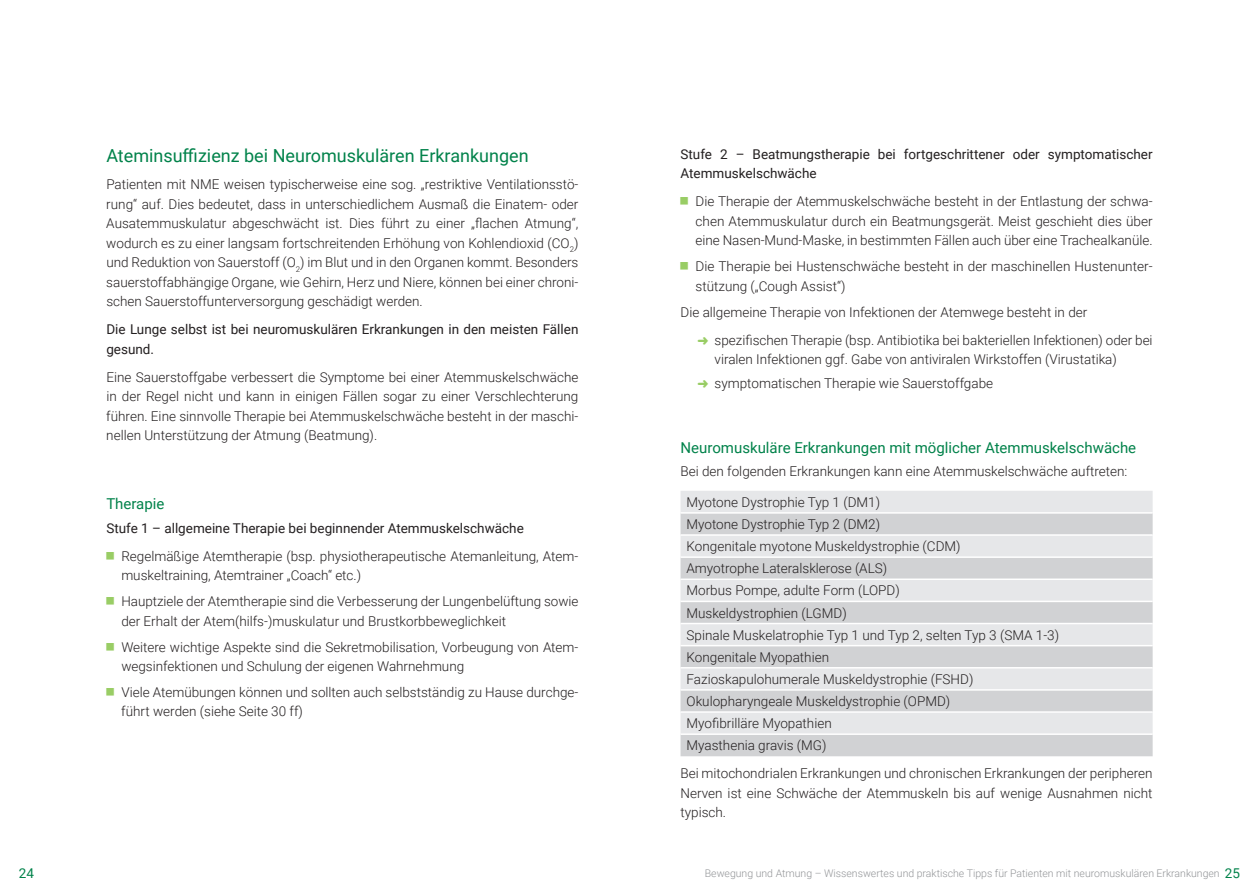
<style>
.page{position:relative;width:1259px;height:893px;background:#fff}
.page>*{position:absolute;margin:0;border:0;box-sizing:border-box;transform-origin:0 0}
.t1{font:18px "Roboto";color:#01824a}
.t2{font:15px "Roboto";color:#01824a}
.t3{font:300 13.5px/19.5px "Roboto";color:#231f20}
.t4{font:13.5px/19.5px "Roboto";color:#231f20}
.t5{font:13.5px "Roboto";color:#01824a}
.t6{font:300 10.5px "Roboto";color:#939598}
.s1{font-weight:400;font-size:13.5px;color:#01824a}
</style>
<div class="page">
<div style="left:680px;top:491px;width:472px;height:21px;background:#e6e7e9"></div>
<svg style="left:680px;top:514px;width:472px;height:242px;background:#dadbdd"></svg>
<hr style="left:680px;top:534px;width:472px;height:2px;background:#fff">
<hr style="left:680px;top:556px;width:472px;height:2px;background:#fff">
<hr style="left:680px;top:578px;width:472px;height:2px;background:#fff">
<hr style="left:680px;top:601px;width:472px;height:1px;background:#fff">
<hr style="left:680px;top:623px;width:472px;height:1px;background:#fff">
<hr style="left:680px;top:645px;width:472px;height:1px;background:#fff">
<hr style="left:680px;top:667px;width:472px;height:1px;background:#fff">
<hr style="left:680px;top:689px;width:472px;height:2px;background:#fff">
<hr style="left:680px;top:711px;width:472px;height:2px;background:#fff">
<hr style="left:680px;top:733px;width:472px;height:2px;background:#fff">
<h1 class="t1" style="left:106px;top:143px;width:424px">Ateminsuffizienz bei Neuromuskulären Erkrankungen</h1>
<p class="t3" style="left:106px;top:174px;width:473px;text-align:justify">Patienten mit NME weisen typischerweise eine sog. „restriktive Ventilationsstö&shy;rung“ auf. Dies bedeutet, dass in unterschiedlichem Ausmaß die Einatem- oder Ausatemmuskulatur abgeschwächt ist. Dies führt zu einer „flachen Atmung“, wodurch es zu einer langsam fortschreitenden Erhöhung von Kohlendioxid (CO<sub>2</sub>) und Reduktion von Sauerstoff (O<sub>2</sub>) im Blut und in den Organen kommt. Besonders sauerstoffabhängige Organe, wie Gehirn, Herz und Niere, können bei einer chroni&shy;schen Sauerstoffunterversorgung geschädigt werden.</p>
<p class="t4" style="left:106px;top:319px;width:473px">Die Lunge selbst ist bei neuromuskulären Erkrankungen in den meisten Fällen gesund.</p>
<p class="t3" style="left:106px;top:367px;width:474px;text-align:justify">Eine Sauerstoffgabe verbessert die Symptome bei einer Atemmuskelschwäche in der Regel nicht und kann in einigen Fällen sogar zu einer Verschlechterung führen. Eine sinnvolle Therapie bei Atemmuskelschwäche besteht in der maschi&shy;nellen Unterstützung der Atmung (Beatmung).</p>
<p class="t2" style="left:106px;top:493px;width:60px">Therapie</p>
<p class="t4" style="left:106px;top:518px;width:419px">Stufe 1 – allgemeine Therapie bei beginnender Atemmuskelschwäche</p>
<p class="t3" style="left:121px;top:546px;width:458px">Regelmäßige Atemtherapie (bsp. physiotherapeutische Atemanleitung, Atem&shy;muskeltraining, Atemtrainer „Coach“ etc.)</p>
<p class="t3" style="left:121px;top:591px;width:459px">Hauptziele der Atemtherapie sind die Verbesserung der Lungenbelüftung sowie der Erhalt der Atem(hilfs-)muskulatur und Brustkorbbeweglichkeit</p>
<p class="t3" style="left:121px;top:636px;width:458px">Weitere wichtige Aspekte sind die Sekretmobilisation, Vorbeugung von Atem&shy;wegsinfektionen und Schulung der eigenen Wahrnehmung</p>
<p class="t3" style="left:121px;top:682px;width:458px">Viele Atemübungen können und sollten auch selbstständig zu Hause durchge&shy;führt werden (siehe Seite 30 ff)</p>
<p class="t4" style="left:680px;top:144px;width:473px">Stufe 2 – Beatmungstherapie bei fortgeschrittener oder symptomatischer<br>Atemmuskelschwäche</p>
<p class="t3" style="left:695px;top:191px;width:458px;text-align:justify">Die Therapie der Atemmuskelschwäche besteht in der Entlastung der schwa&shy;chen Atemmuskulatur durch ein Beatmungsgerät. Meist geschieht dies über eine Nasen-Mund-Maske, in bestimmten Fällen auch über eine Trachealkanüle.</p>
<p class="t3" style="left:695px;top:256px;width:458px">Die Therapie bei Hustenschwäche besteht in der maschinellen Hustenunter&shy;stützung („Cough Assist“)</p>
<p class="t3" style="left:714px;top:297px;width:439px;line-height:28px;text-indent:-34px">Die allgemeine Therapie von Infektionen der Atemwege besteht in der spezifischen Therapie (bsp. Antibiotika bei bakteriellen Infektionen) oder bei</p>
<p class="t3" style="left:714px;top:347px;width:404px;line-height:23.7px">viralen Infektionen ggf. Gabe von antiviralen Wirkstoffen (Virustatika) symptomatischen Therapie wie Sauerstoffgabe</p>
<p class="t2" style="left:680px;top:437px;width:457px">Neuromuskuläre Erkrankungen mit möglicher Atemmuskelschwäche</p>
<p class="t3" style="left:680px;top:461px;width:448px">Bei den folgenden Erkrankungen kann eine Atemmuskelschwäche auftreten:</p>
<p class="t3" style="left:686px;top:490px;width:374px;line-height:22.2px">Myotone Dystrophie Typ 1 (DM1)<br>Myotone Dystrophie Typ 2 (DM2)<br>Kongenitale myotone Muskeldystrophie (CDM)<br>Amyotrophe Lateralsklerose (ALS)<br>Morbus Pompe, adulte Form (LOPD)<br>Muskeldystrophien (LGMD)<br>Spinale Muskelatrophie Typ 1 und Typ 2, selten Typ 3 (SMA 1-3)<br>Kongenitale Myopathien<br>Fazioskapulohumerale Muskeldystrophie (FSHD)<br>Okulopharyngeale Muskeldystrophie (OPMD)<br>Myofibrilläre Myopathien<br>Myasthenia gravis (MG)</p>
<p class="t3" style="left:680px;top:763px;width:473px;text-align:justify">Bei mitochondrialen Erkrankungen und chronischen Erkrankungen der peripheren Nerven ist eine Schwäche der Atemmuskeln bis auf wenige Ausnahmen nicht typisch.</p>
<p class="t5" style="left:19px;top:864px;width:17px">24</p>
<p class="t6" style="left:705px;top:866px;width:537px">Bewegung und Atmung – Wissenswertes und praktische Tipps für Patienten mit neuromuskulären Erkrankungen <span class="s1">25</span></p>
</div>
